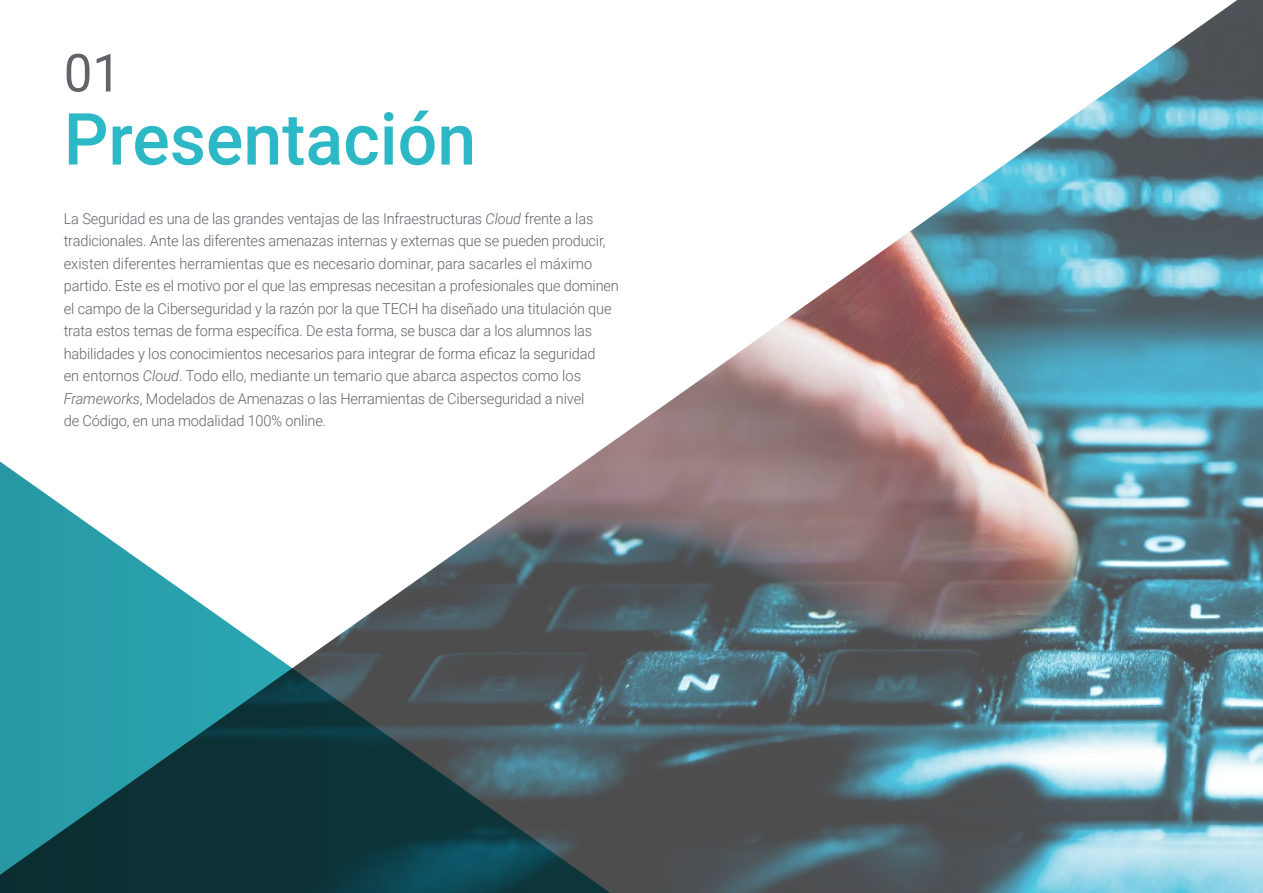
<style>
.page{position:relative;width:1263px;height:893px;background:#fff}
.page>*{position:absolute;margin:0;border:0;box-sizing:border-box;transform-origin:0 0}
.t1{font:500 72px "Roboto";color:#2db8c5}
.t2{font:52.5px "Roboto";color:#61646a}
.t3{font:300 15px/22.5px "Roboto";letter-spacing:-.01em;color:#61646a}
.s1{font-style:italic}
</style>
<div class="page">
<img style="left:606px;top:0;width:657px;height:893px">
<svg style="left:0;top:446px;width:640px;height:447px"></svg>
<h2 class="t2" style="left:64px;top:36px;width:59px">01</h2>
<h1 class="t1" style="left:64px;top:89px;width:414px">Presentación</h1>
<p class="t3" style="left:64px;top:207px;width:557px">La Seguridad es una de las grandes ventajas de las Infraestructuras <span class="s1">Cloud</span> frente a las tradicionales. Ante las diferentes amenazas internas y externas que se pueden producir, existen diferentes herramientas que es necesario dominar, para sacarles el máximo partido. Este es el motivo por el que las empresas necesitan a profesionales que dominen el campo de la Ciberseguridad y la razón por la que TECH ha diseñado una titulación que trata estos temas de forma específica. De esta forma, se busca dar a los alumnos las habilidades y los conocimientos necesarios para integrar de forma eficaz la seguridad<br>en entornos <span class="s1">Cloud</span>. Todo ello, mediante un temario que abarca aspectos como los <span class="s1">Frameworks</span>, Modelados de Amenazas o las Herramientas de Ciberseguridad a nivel<br>de Código, en una modalidad 100% online.</p>
</div>
